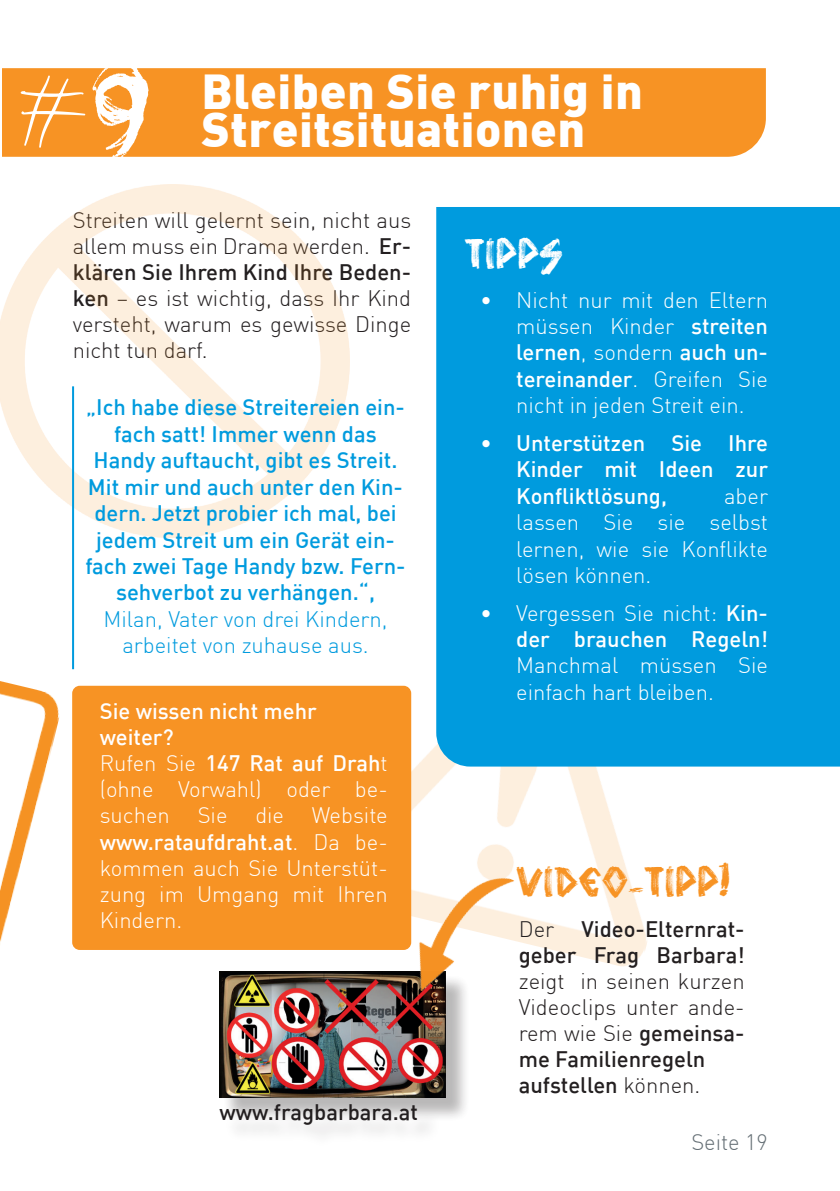
<style>
.page{position:relative;width:840px;height:1191px;background:#fff}
.page>*{position:absolute;margin:0;border:0;box-sizing:border-box;transform-origin:0 0}
.t1{font:90px "vtksanimal 2";color:#fff}
.t2{font:900 48px/38px "DIN";letter-spacing:.01em;color:#fff}
.t3{font:36px "vtksanimal 2";color:#f79324}
.t4{font:36px "vtksanimal 2";color:#fff}
.t5{font:300 22px/26.4px "DIN";color:#fff;text-align:justify}
.t6{font:300 22px/26px "DIN";color:#231f20;text-align:justify}
.t7{font:500 22px/26.4px "DIN";color:#009bde;text-align:center}
.t8{font:500 22px/26px "DIN";color:#fff;text-align:justify}
.t9{font:500 22px/26px "DIN";color:#231f20}
.t10{font:300 22px/26.4px "DIN";color:#009bde;text-align:center}
.t11{font:300 22px "DIN";color:#656f75}
.s1{font-family:"vtksanimal 2";font-weight:400;font-size:90px}
.s2{font-weight:500}
.s3{font-weight:300}
</style>
<div class="page">
<div style="left:2px;top:68px;width:764px;height:89px;background:#f79324"></div>
<img style="left:0;top:681px;width:60px;height:263px">
<img style="left:0;top:185px;width:349px;height:352px">
<hr style="left:72px;top:386px;width:2px;height:283px;background:#009bde">
<img style="left:318px;top:685px;width:389px;height:282px">
<div style="left:436px;top:207px;width:403px;height:559px;background:#009bde"></div>
<div style="left:74px;top:688px;width:335px;height:260px;background:#f79324;border-radius:6px"></div>
<div style="left:72px;top:686px;width:339px;height:264px;border:4px solid #f79324;border-radius:6px"></div>
<div style="left:222px;top:974px;width:248px;height:174px;background:#fbfbfb"></div>
<div style="left:222px;top:974px;width:248px;height:148px;background:#231f20;opacity:.2"></div>
<img style="left:219px;top:971px;width:226px;height:126px">
<img style="left:394px;top:852px;width:123px;height:155px">
<h2 class="t2" style="left:91px;top:70px;width:553px;text-indent:111px">Bleiben Sie ruhig in<br><span class="s1">9</span> Streitsituationen</h2>
<h1 class="t1" style="left:19px;top:56px;width:68px">#</h1>
<p class="t6" style="left:73px;top:207px;width:340px">Streiten will gelernt sein, nicht aus allem muss ein Drama werden. <span class="s2">Er&shy;klären Sie Ihrem Kind Ihre Beden&shy;ken</span> – es ist wichtig, dass Ihr Kind versteht, warum es gewisse Dinge nicht tun darf.</p>
<p class="t7" style="left:85px;top:393px;width:321px">„Ich habe diese Streitereien ein&shy;fach satt! Immer wenn das<br>Handy auftaucht, gibt es Streit.<br>Mit mir und auch unter den Kin&shy;dern. Jetzt probier ich mal, bei jedem Streit um ein Gerät ein&shy;fach zwei Tage Handy bzw. Fern&shy;sehverbot zu verhängen.“,</p>
<p class="t10" style="left:103px;top:605px;width:285px">Milan, Vater von drei Kindern, arbeitet von zuhause aus.</p>
<p class="t8" style="left:100px;top:697px;width:289px;text-align:left">Sie wissen nicht mehr weiter?<br><span class="s3">Rufen Sie</span> 147 Rat auf Drah<span class="s3">t (ohne Vorwahl) oder be&shy;suchen</span></p>
<p class="t5" style="left:198px;top:802px;width:31px">Sie</p>
<p class="t5" style="left:255px;top:802px;width:30px">die</p>
<p class="t5" style="left:100px;top:802px;width:289px;text-indent:212px">Website <span class="s2">www.rataufdraht.at</span>. Da be&shy;kommen auch Sie Unterstüt&shy;zung im Umgang mit Ihren Kindern.</p>
<p class="t9" style="left:219px;top:1097px;width:200px">www.fragbarbara.at</p>
<h3 class="t4" style="left:464px;top:233px;width:99px">TIPPS</h3>
<p class="t5" style="left:516px;top:286px;width:253px;text-indent:-36px">• Nicht nur mit den Eltern müssen Kinder <span class="s2">streiten lernen</span>, sondern <span class="s2">auch un&shy;tereinander</span>. Greifen Sie nicht in jeden Streit ein.</p>
<p class="t8" style="left:516px;top:429px;width:253px;text-indent:-36px"><span class="s3">•</span> Unterstützen Sie Ihre Kinder mit Ideen zur Konfliktlösung,</p>
<p class="t5" style="left:516px;top:482px;width:253px;text-indent:208px">aber lassen Sie sie selbst lernen, wie sie Konflikte lösen können.</p>
<p class="t8" style="left:480px;top:599px;width:289px;text-align:right"><span class="s3">• Vergessen Sie nicht:</span> Kin&shy;der brauchen Regeln!</p>
<p class="t5" style="left:516px;top:652px;width:253px">Manchmal müssen Sie einfach hart bleiben.</p>
<h3 class="t3" style="left:515px;top:860px;width:216px">VIDEO-TIPP!</h3>
<p class="t9" style="left:518px;top:915px;width:227px"><span class="s3">Der</span> Video-Elternrat&shy;geber Frag Barbara!</p>
<p class="t6" style="left:518px;top:967px;width:227px;text-align:left">zeigt in seinen kurzen<br>Videoclips unter ande&shy;rem wie Sie <span class="s2">gemeinsa&shy;me Familienregeln aufstellen</span> können.</p>
<p class="t11" style="left:691px;top:1128px;width:78px">Seite 19</p>
</div>
